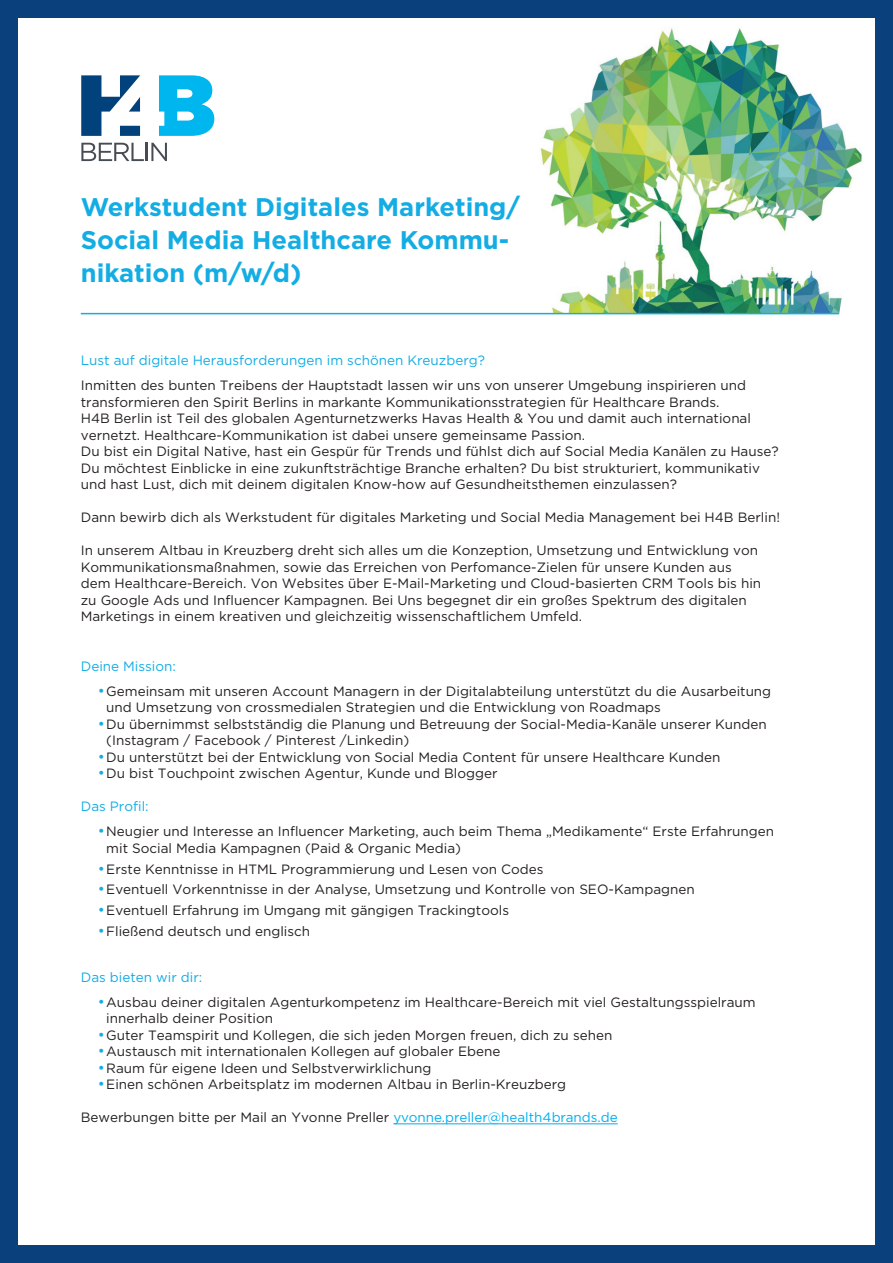
<style>
.page{position:relative;width:893px;height:1263px;background:#fff}
.page>*{position:absolute;margin:0;border:0;box-sizing:border-box;transform-origin:0 0}
.t1{font:700 25.5px/33px "Gotham";color:#13ade4}
.t2{font:13.5px/16.5px "Gotham";color:#231f20}
.t3{font:13.5px "Gotham";color:#13ade4}
.s1{font-size:15px;color:#13ade4}
.s2{color:#00aeef}
</style>
<div class="page">
<div style="left:0;top:1246px;width:893px;height:17px;background:#0a417c"></div>
<img style="left:511px;top:17px;width:365px;height:297px">
<hr style="left:81px;top:313px;width:761px;height:1px;background:#13ade4">
<svg style="left:81px;top:75px;width:133px;height:61px"></svg>
<svg style="left:81px;top:143px;width:86px;height:18px"></svg>
<hr style="left:393px;top:1123px;width:225px;height:1px;background:#00aeef">
<div style="left:0;top:0;width:893px;height:17px;background:#0a417c"></div>
<div style="left:0;top:0;width:17px;height:1263px;background:#0a417c"></div>
<div style="left:876px;top:0;width:17px;height:1263px;background:#0a417c"></div>
<svg style="left:838px;top:287px;width:24px;height:28px"></svg>
<h1 class="t1" style="left:81px;top:190px;width:441px">Werkstudent Digitales Marketing/<br>Social Media Healthcare Kommu&shy;nikation (m/w/d)</h1>
<p class="t3" style="left:81px;top:352px;width:406px">Lust auf digitale Herausforderungen im schönen Kreuzberg?</p>
<p class="t2" style="left:81px;top:377px;width:699px">Inmitten des bunten Treibens der Hauptstadt lassen wir uns von unserer Umgebung inspirieren und transformieren den Spirit Berlins in markante Kommunikationsstrategien für Healthcare Brands.<br>H4B Berlin ist Teil des globalen Agenturnetzwerks Havas Health &amp; You und damit auch international vernetzt. Healthcare-Kommunikation ist dabei unsere gemeinsame Passion.<br>Du bist ein Digital Native, hast ein Gespür für Trends und fühlst dich auf Social Media Kanälen zu Hause?<br>Du möchtest Einblicke in eine zukunftsträchtige Branche erhalten? Du bist strukturiert, kommunikativ und hast Lust, dich mit deinem digitalen Know-how auf Gesundheitsthemen einzulassen?</p>
<p class="t2" style="left:81px;top:509px;width:701px">Dann bewirb dich als Werkstudent für digitales Marketing und Social Media Management bei H4B Berlin!</p>
<p class="t2" style="left:81px;top:542px;width:682px">In unserem Altbau in Kreuzberg dreht sich alles um die Konzeption, Umsetzung und Entwicklung von Kommunikationsmaßnahmen, sowie das Erreichen von Perfomance-Zielen für unsere Kunden aus dem Healthcare-Bereich. Von Websites über E-Mail-Marketing und Cloud-basierten CRM Tools bis hin zu Google Ads und Influencer Kampagnen. Bei Uns begegnet dir ein großes Spektrum des digitalen Marketings in einem kreativen und gleichzeitig wissenschaftlichem Umfeld.</p>
<p class="t3" style="left:81px;top:657px;width:97px">Deine Mission:</p>
<p class="t2" style="left:106px;top:682px;width:666px;text-indent:-9px"><span class="s1">•</span>Gemeinsam mit unseren Account Managern in der Digitalabteilung unterstützt du die Ausarbeitung und Umsetzung von crossmedialen Strategien und die Entwicklung von Roadmaps</p>
<p class="t2" style="left:106px;top:715px;width:662px;text-indent:-9px"><span class="s1">•</span>Du übernimmst selbstständig die Planung und Betreuung der Social-Media-Kanäle unserer Kunden (Instagram / Facebook / Pinterest /Linkedin)</p>
<p class="t2" style="left:98px;top:748px;width:624px"><span class="s1">•</span>Du unterstützt bei der Entwicklung von Social Media Content für unsere Healthcare Kunden</p>
<p class="t2" style="left:98px;top:765px;width:401px"><span class="s1">•</span>Du bist Touchpoint zwischen Agentur, Kunde und Blogger</p>
<p class="t3" style="left:81px;top:798px;width:69px">Das Profil:</p>
<p class="t2" style="left:106px;top:823px;width:669px;text-indent:-9px"><span class="s1">•</span>Neugier und Interesse an Influencer Marketing, auch beim Thema „Medikamente“ Erste Erfahrungen mit Social Media Kampagnen (Paid &amp; Organic Media)</p>
<p class="t2" style="left:98px;top:860px;width:447px"><span class="s1">•</span>Erste Kenntnisse in HTML Programmierung und Lesen von Codes</p>
<p class="t2" style="left:98px;top:881px;width:598px"><span class="s1">•</span>Eventuell Vorkenntnisse in der Analyse, Umsetzung und Kontrolle von SEO-Kampagnen</p>
<p class="t2" style="left:98px;top:902px;width:413px"><span class="s1">•</span>Eventuell Erfahrung im Umgang mit gängigen Trackingtools</p>
<p class="t2" style="left:98px;top:922px;width:214px"><span class="s1">•</span>Fließend deutsch und englisch</p>
<p class="t3" style="left:81px;top:968px;width:123px">Das bieten wir dir:</p>
<p class="t2" style="left:106px;top:993px;width:651px;text-indent:-9px"><span class="s1">•</span>Ausbau deiner digitalen Agenturkompetenz im Healthcare-Bereich mit viel Gestaltungsspielraum innerhalb deiner Position</p>
<p class="t2" style="left:98px;top:1026px;width:516px"><span class="s1">•</span>Guter Teamspirit und Kollegen, die sich jeden Morgen freuen, dich zu sehen</p>
<p class="t2" style="left:98px;top:1043px;width:404px"><span class="s1">•</span>Austausch mit internationalen Kollegen auf globaler Ebene</p>
<p class="t2" style="left:98px;top:1059px;width:335px"><span class="s1">•</span>Raum für eigene Ideen und Selbstverwirklichung</p>
<p class="t2" style="left:98px;top:1076px;width:470px"><span class="s1">•</span>Einen schönen Arbeitsplatz im modernen Altbau in Berlin-Kreuzberg</p>
<p class="t2" style="left:81px;top:1109px;width:538px">Bewerbungen bitte per Mail an Yvonne Preller <span class="s2">yvonne.preller@health4brands.de</span></p>
</div>
